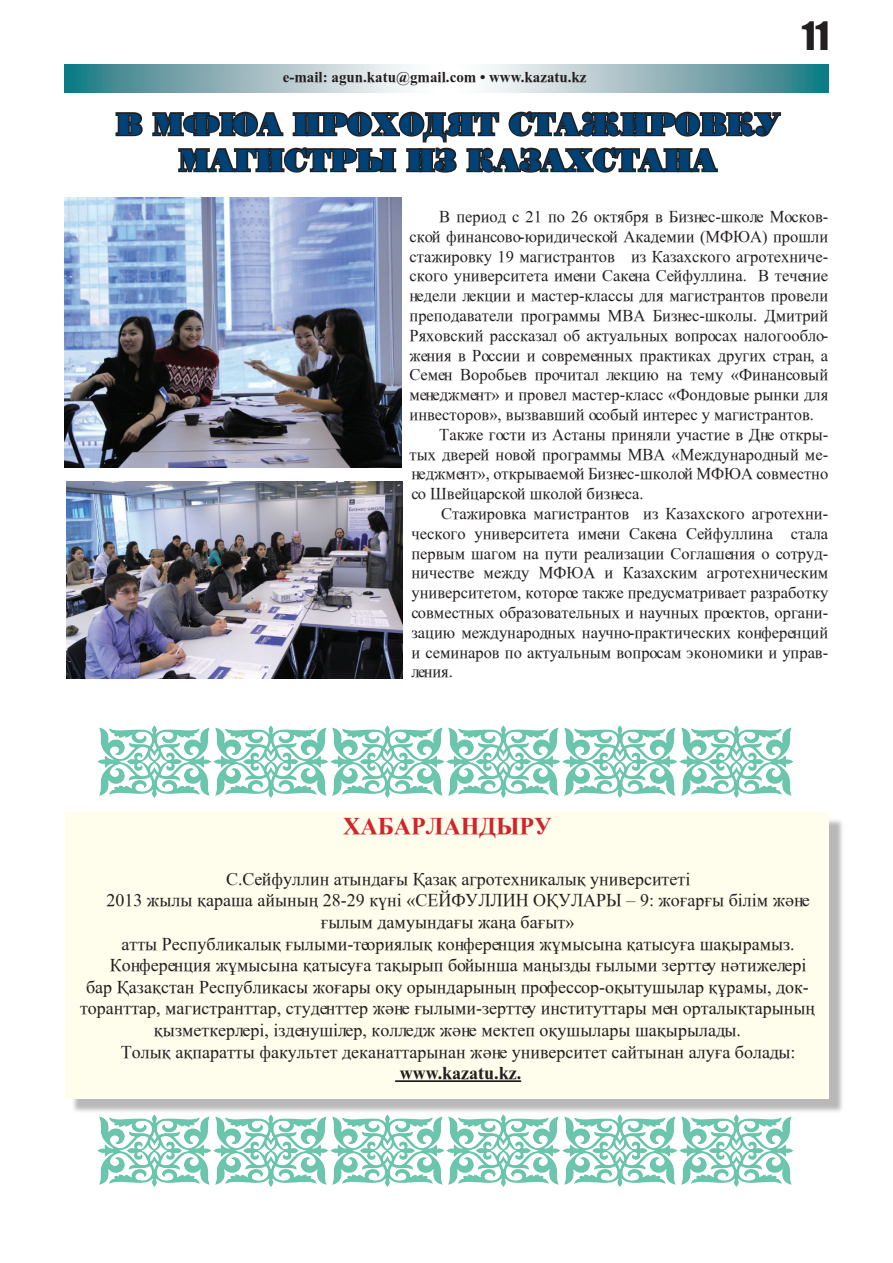
<style>
.page{position:relative;width:893px;height:1263px;background:#fff}
.page>*{position:absolute;margin:0;border:0;box-sizing:border-box;transform-origin:0 0}
.t1{font:36px "Impact";color:#231f20}
.t2{font:30px/36px "KZ Poster";color:#004275;text-align:center}
.t3{font:24px "Times New Roman KZ Bold";color:#d1232a}
.t4{font:18px "Times New Roman KZ";color:#231f20}
.t5{font:18px "Times New Roman KZ Bold";color:#231f20}
.t6{font:16.5px "Times New Roman KZ";color:#231f20}
.t7{font:15px "Times New Roman KZ Bold";color:#231f20}
</style>
<div class="page">
<svg style="left:65px;top:65px;width:763px;height:28px"></svg>
<div style="left:71px;top:818px;width:773px;height:295px;background:#231f20;opacity:.32"></div>
<div style="left:66px;top:812px;width:763px;height:286px;background:#fffdec"></div>
<svg style="left:115px;top:112px;width:28px;height:25px"></svg>
<svg style="left:151px;top:77px;width:631px;height:96px"></svg>
<img style="left:65px;top:198px;width:336px;height:270px">
<img style="left:67px;top:481px;width:336px;height:198px">
<hr style="left:395px;top:1080px;width:126px;height:2px;background:#231f20">
<img style="left:97px;top:725px;width:697px;height:72px">
<img style="left:97px;top:1114px;width:697px;height:72px">
<h1 class="t1" style="left:802px;top:8px;width:29px">11</h1>
<p class="t7" style="left:283px;top:67px;width:305px">e-mail: agun.katu@gmail.com • www.kazatu.kz</p>
<h2 class="t2" style="left:116px;top:107px;width:665px">В МФЮА проходят стажировку магистры из Казахстана</h2>
<p class="t6" style="left:439px;top:205px;width:390px">В период с 21 по 26 октября в Бизнес-школе Москов-</p>
<p class="t6" style="left:410px;top:225px;width:420px">ской финансово-юридической Академии (МФЮА) прошли</p>
<p class="t6" style="left:410px;top:245px;width:420px">стажировку 19 магистрантов из Казахского агротехниче-</p>
<p class="t6" style="left:410px;top:265px;width:420px">ского университета имени Сакена Сейфуллина. В течение</p>
<p class="t6" style="left:410px;top:284px;width:420px">недели лекции и мастер-классы для магистрантов провели</p>
<p class="t6" style="left:410px;top:304px;width:420px">преподаватели программы МВА Бизнес-школы. Дмитрий</p>
<p class="t6" style="left:410px;top:324px;width:420px">Ряховский рассказал об актуальных вопросах налогообло-</p>
<p class="t6" style="left:410px;top:344px;width:420px">жения в России и современных практиках других стран, а</p>
<p class="t6" style="left:410px;top:364px;width:420px">Семен Воробьев прочитал лекцию на тему «Финансовый</p>
<p class="t6" style="left:410px;top:383px;width:420px">менеджмент» и провел мастер-класс «Фондовые рынки для</p>
<p class="t6" style="left:410px;top:403px;width:406px">инвесторов», вызвавший особый интерес у магистрантов.</p>
<p class="t6" style="left:439px;top:423px;width:390px">Также гости из Астаны приняли участие в Дне откры-</p>
<p class="t6" style="left:410px;top:443px;width:420px">тых дверей новой программы МВА «Международный ме-</p>
<p class="t6" style="left:411px;top:463px;width:418px">неджмент», открываемой Бизнес-школой МФЮА совместно</p>
<p class="t6" style="left:411px;top:482px;width:234px">со Швейцарской школой бизнеса.</p>
<p class="t6" style="left:441px;top:502px;width:389px">Стажировка магистрантов из Казахского агротехни-</p>
<p class="t6" style="left:411px;top:522px;width:418px">ческого университета имени Сакена Сейфуллина стала</p>
<p class="t6" style="left:411px;top:542px;width:418px">первым шагом на пути реализации Соглашения о сотруд-</p>
<p class="t6" style="left:411px;top:562px;width:418px">ничестве между МФЮА и Казахским агротехническим</p>
<p class="t6" style="left:411px;top:581px;width:418px">университетом, которое также предусматривает разработку</p>
<p class="t6" style="left:411px;top:601px;width:418px">совместных образовательных и научных проектов, органи-</p>
<p class="t6" style="left:411px;top:621px;width:418px">зацию международных научно-практических конференций</p>
<p class="t6" style="left:411px;top:641px;width:418px">и семинаров по актуальным вопросам экономики и управ-</p>
<p class="t6" style="left:411px;top:661px;width:43px">ления.</p>
<h3 class="t3" style="left:343px;top:810px;width:210px">ХАБАРЛАНДЫРУ</h3>
<p class="t4" style="left:226px;top:867px;width:466px">С.Сейфуллин атындағы Қазақ агротехникалық университеті</p>
<p class="t4" style="left:106px;top:888px;width:705px">2013 жылы қараша айының 28-29 күні «СЕЙФУЛЛИН ОҚУЛАРЫ – 9: жоғарғы білім және</p>
<p class="t4" style="left:321px;top:910px;width:255px">ғылым дамуындағы жаңа бағыт»</p>
<p class="t4" style="left:122px;top:931px;width:675px">атты Республикалық ғылыми-теориялық конференция жұмысына қатысуға шақырамыз.</p>
<p class="t4" style="left:110px;top:953px;width:698px">Конференция жұмысына қатысуға тақырып бойынша маңызды ғылыми зерттеу нәтижелері</p>
<p class="t4" style="left:86px;top:975px;width:724px">бар Қазақстан Республикасы жоғары оқу орындарының профессор-оқытушылар құрамы, док-</p>
<p class="t4" style="left:80px;top:996px;width:737px">торанттар, магистранттар, студенттер және ғылыми-зерттеу институттары мен орталықтарының</p>
<p class="t4" style="left:154px;top:1018px;width:589px">қызметкерлері, ізденушілер, колледж және мектеп оқушылары шақырылады.</p>
<p class="t4" style="left:121px;top:1039px;width:676px">Толық ақпаратты факультет деканаттарынан және университет сайтынан алуға болады:</p>
<p class="t5" style="left:400px;top:1061px;width:123px">www.kazatu.kz.</p>
</div>
